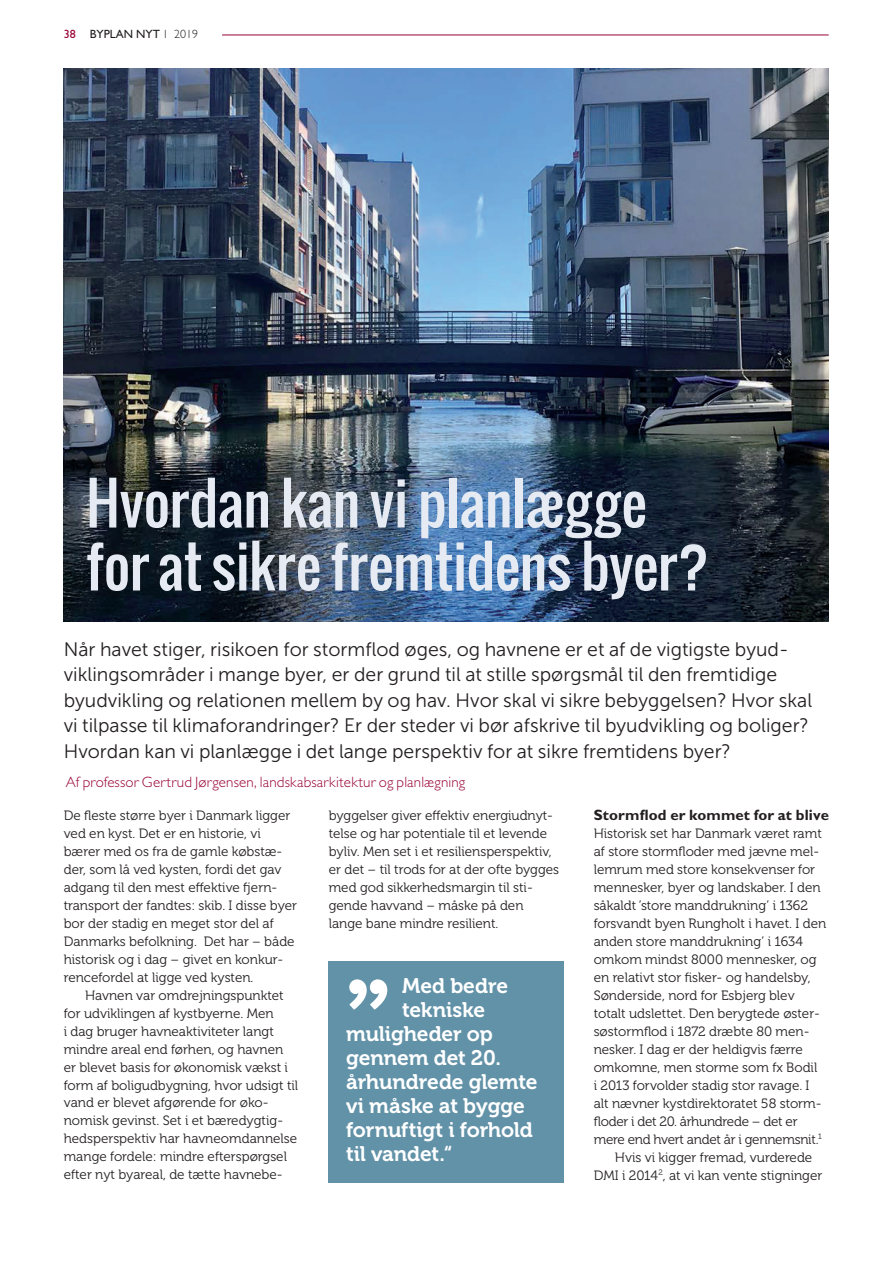
<style>
.page{position:relative;width:893px;height:1263px;background:#fff}
.page>*{position:absolute;margin:0;border:0;box-sizing:border-box;transform-origin:0 0}
.t1{font:57px/63px "Oswald";letter-spacing:-.005em;color:#e6ebf3}
.t2{font:21px "Museo 700";letter-spacing:-.01em;color:#fff}
.t3{font:19.5px/25.5px "Museo Sans 300";color:#231f20}
.t4{font:300 15px "Gill Sans Std";letter-spacing:.01em;color:#990438}
.t5{font:700 15px "Gill Sans Std";letter-spacing:.01em;color:#231f20}
.t6{font:13.5px/18px "Museo 300";color:#231f20}
.t7{font:13.5px "Museo 300";letter-spacing:-.02em;color:#231f20}
.t8{font:12px "Gill Sans Std";color:#231f20}
.s1{color:#990438}
.s2{font-weight:300}
</style>
<div class="page">
<img style="left:64px;top:68px;width:765px;height:554px">
<div style="left:329px;top:961px;width:235px;height:221px;background:#6292a8"></div>
<svg style="left:349px;top:979px;width:38px;height:31px"></svg>
<hr style="left:222px;top:35px;width:607px;height:1px;background:#990438">
<p class="t8" style="left:64px;top:27px;width:136px"><span class="s1">38</span> BYPLAN NYT <span class="s2">1 2019</span></p>
<h1 class="t1" style="left:86px;top:476px;width:625px">Hvordan kan vi planlægge for at sikre fremtidens byer?</h1>
<p class="t3" style="left:64px;top:638px;width:750px">Når havet stiger, risikoen for stormflod øges, og havnene er et af de vigtigste byud&shy;viklingsområder i mange byer, er der grund til at stille spørgsmål til den fremtidige byudvikling og relationen mellem by og hav. Hvor skal vi sikre bebyggelsen? Hvor skal vi tilpasse til klimaforandringer? Er der steder vi bør afskrive til byudvikling og boliger?<br>Hvordan kan vi planlægge i det lange perspektiv for at sikre fremtidens byer?</p>
<p class="t4" style="left:66px;top:777px;width:401px">Af professor Gertrud Jørgensen, landskabsarkitektur og planlægning</p>
<p class="t6" style="left:64px;top:807px;width:235px">De fleste større byer i Danmark ligger ved en kyst. Det er en historie, vi bærer med os fra de gamle købstæ&shy;der, som lå ved kysten, fordi det gav adgang til den mest effektive fjern&shy;transport der fandtes: skib. I disse byer bor der stadig en meget stor del af Danmarks befolkning. Det har – både historisk og i dag – givet en konkur&shy;rencefordel at ligge ved kysten.</p>
<p class="t6" style="left:64px;top:987px;width:236px;text-indent:21px">Havnen var omdrejningspunktet for udviklingen af kystbyerne. Men<br>i dag bruger havneaktiviteter langt mindre areal end førhen, og havnen er blevet basis for økonomisk vækst i form af boligudbygning, hvor udsigt til vand er blevet afgørende for øko&shy;nomisk gevinst. Set i et bæredygtig&shy;hedsperspektiv har havneomdannelse mange fordele: mindre efterspørgsel efter nyt byareal, de tætte havnebe-</p>
<p class="t6" style="left:329px;top:807px;width:232px">byggelser giver effektiv energiudnyt&shy;telse og har potentiale til et levende byliv. Men set i et resiliensperspektiv, er det – til trods for at der ofte bygges med god sikkerhedsmargin til sti&shy;gende havvand – måske på den lange bane mindre resilient.</p>
<p class="t5" style="left:594px;top:809px;width:237px">Stormflod er kommet for at blive</p>
<p class="t6" style="left:594px;top:825px;width:230px">Historisk set har Danmark været ramt</p>
<p class="t6" style="left:594px;top:843px;width:227px">af store stormfloder med jævne mel-</p>
<p class="t6" style="left:594px;top:861px;width:223px">lemrum med store konsekvenser for</p>
<p class="t6" style="left:594px;top:879px;width:228px">mennesker, byer og landskaber. I den</p>
<p class="t6" style="left:594px;top:897px;width:216px">såkaldt ’store manddrukning’ i 1362</p>
<p class="t6" style="left:594px;top:915px;width:234px">forsvandt byen Rungholt i havet. I den</p>
<p class="t6" style="left:594px;top:933px;width:211px">anden store manddrukning’ i 1634</p>
<p class="t6" style="left:594px;top:951px;width:224px">omkom mindst 8000 mennesker, og</p>
<p class="t6" style="left:594px;top:969px;width:218px">en relativt stor fisker- og handelsby,</p>
<p class="t6" style="left:594px;top:987px;width:202px">Sønderside, nord for Esbjerg blev</p>
<p class="t6" style="left:594px;top:1005px;width:228px">totalt udslettet. Den berygtede øster-</p>
<p class="t6" style="left:594px;top:1023px;width:217px">søstormflod i 1872 dræbte 80 men-</p>
<p class="t6" style="left:594px;top:1041px;width:211px">nesker. I dag er der heldigvis færre</p>
<p class="t6" style="left:594px;top:1059px;width:225px">omkomne, men storme som fx Bodil</p>
<p class="t6" style="left:594px;top:1077px;width:217px">i 2013 forvolder stadig stor ravage. I</p>
<p class="t6" style="left:594px;top:1095px;width:229px">alt nævner kystdirektoratet 58 storm-</p>
<p class="t7" style="left:594px;top:1116px;width:205px">floder i det 20. århundrede – det er</p>
<p class="t7" style="left:594px;top:1134px;width:230px">mere end hvert andet år i gennemsnit.<sup>1</sup></p>
<p class="t6" style="left:615px;top:1149px;width:199px">Hvis vi kigger fremad, vurderede</p>
<p class="t6" style="left:594px;top:1167px;width:230px">DMI i 2014<sup>2</sup>, at vi kan vente stigninger</p>
<h2 class="t2" style="left:402px;top:978px;width:108px">Med bedre</h2>
<h2 class="t2" style="left:402px;top:1002px;width:85px">tekniske</h2>
<h2 class="t2" style="left:346px;top:1026px;width:148px">muligheder op</h2>
<h2 class="t2" style="left:346px;top:1050px;width:156px">gennem det 20.</h2>
<h2 class="t2" style="left:346px;top:1074px;width:193px">århundrede glemte</h2>
<h2 class="t2" style="left:346px;top:1098px;width:180px">vi måske at bygge</h2>
<h2 class="t2" style="left:346px;top:1122px;width:188px">fornuftigt i forhold</h2>
<h2 class="t2" style="left:346px;top:1146px;width:108px">til vandet.“</h2>
</div>
